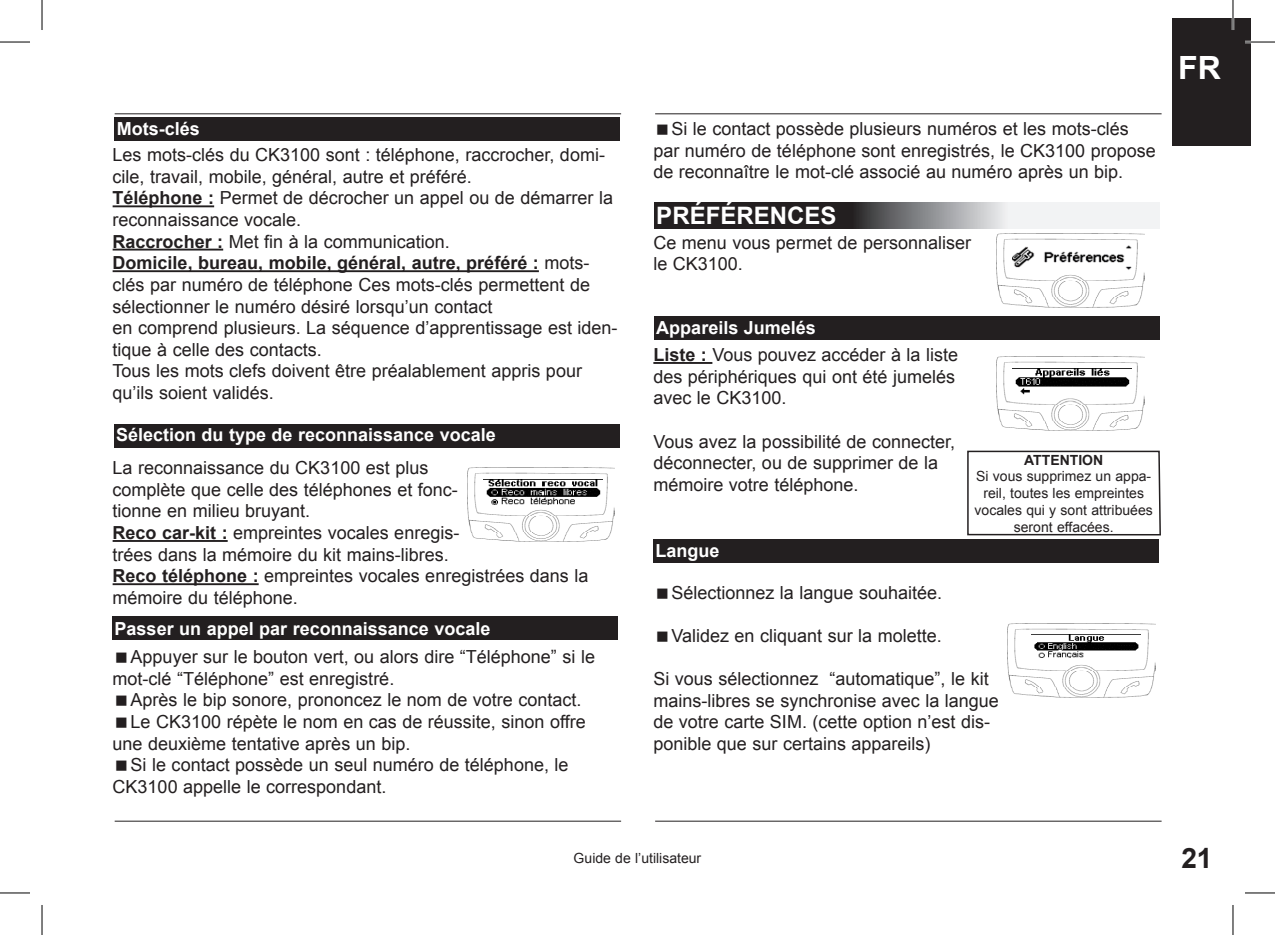
<style>
.page{position:relative;width:1275px;height:935px;background:#fff}
.page>*{position:absolute;margin:0;border:0;box-sizing:border-box;transform-origin:0 0}
.t1{font:700 32px "Arial";color:#fff}
.t2{font:700 28px "Arial";color:#231f20}
.Normal_e{font:700 24px "Arial";color:#fff}
.Normal_e-2{font:18px/21.6px "Arial";color:#231f20}
.Normal_e-3{font:700 18px "Arial";color:#fff}
.Normal_e-4{font:14px/16.8px "Arial";color:#231f20;text-align:center}
.Normal_e-5{font:700 14px "Arial";color:#231f20}
.s1{font-weight:700}
</style>
<div class="page">
<div style="left:1172px;top:18px;width:79px;height:127px;background:#231f20"></div>
<hr style="left:115px;top:820px;width:506px;height:1px;background:#231f20">
<hr style="left:115px;top:113px;width:506px;height:1px;background:#231f20">
<hr style="left:655px;top:820px;width:506px;height:1px;background:#231f20">
<hr style="left:655px;top:113px;width:506px;height:1px;background:#231f20">
<hr style="left:653px;top:362px;width:59px;height:2px;background:#231f20">
<hr style="left:113px;top:205px;width:101px;height:2px;background:#231f20">
<hr style="left:113px;top:248px;width:110px;height:2px;background:#231f20">
<hr style="left:113px;top:270px;width:426px;height:2px;background:#231f20">
<hr style="left:113px;top:540px;width:115px;height:2px;background:#231f20">
<hr style="left:113px;top:583px;width:146px;height:2px;background:#231f20">
<img style="left:467px;top:467px;width:147px;height:75px">
<img style="left:483px;top:479px;width:120px;height:25px">
<img style="left:1008px;top:623px;width:147px;height:74px">
<img style="left:1031px;top:634px;width:109px;height:23px">
<div style="left:115px;top:117px;width:505px;height:23px;background:#231f20"></div>
<div style="left:113px;top:616px;width:505px;height:24px;background:#231f20"></div>
<div style="left:114px;top:424px;width:505px;height:23px;background:#231f20"></div>
<div style="left:654px;top:202px;width:212px;height:27px;background:#231f20"></div>
<svg style="left:857px;top:202px;width:302px;height:27px"></svg>
<div style="left:654px;top:316px;width:505px;height:23px;background:#231f20"></div>
<img style="left:996px;top:233px;width:148px;height:74px">
<img style="left:1012px;top:245px;width:119px;height:26px">
<svg style="left:967px;top:450px;width:194px;height:86px"></svg>
<div style="left:653px;top:539px;width:505px;height:24px;background:#231f20"></div>
<img style="left:996px;top:356px;width:148px;height:75px">
<img style="left:1012px;top:368px;width:119px;height:26px">
<hr style="left:1245px;top:41px;width:30px;height:2px;background:#fff">
<hr style="left:1231px;top:0;width:3px;height:30px;background:#fff">
<hr style="left:0;top:42px;width:30px;height:1px;background:#000">
<hr style="left:1245px;top:42px;width:30px;height:1px;background:#000">
<hr style="left:0;top:892px;width:30px;height:1px;background:#000">
<hr style="left:1245px;top:892px;width:30px;height:1px;background:#000">
<hr style="left:42px;top:0;width:1px;height:30px;background:#000">
<hr style="left:42px;top:904px;width:1px;height:30px;background:#000">
<hr style="left:1232px;top:0;width:1px;height:30px;background:#000">
<hr style="left:1232px;top:904px;width:1px;height:30px;background:#000">
<p class="Normal_e-3" style="left:117px;top:117px;width:85px">Mots-clés</p>
<p class="Normal_e-2" style="left:113px;top:144px;width:494px">Les mots-clés du CK3100 sont : téléphone, raccrocher, domi&shy;cile, travail, mobile, général, autre et préféré.</p>
<p class="Normal_e-2" style="left:113px;top:187px;width:502px"><span class="s1">Téléphone :</span> Permet de décrocher un appel ou de démarrer la reconnaissance vocale.</p>
<p class="Normal_e-2" style="left:113px;top:231px;width:339px"><span class="s1">Raccrocher :</span> Met fin à la communication.</p>
<p class="Normal_e-2" style="left:113px;top:252px;width:479px;text-align:justify"><span class="s1">Domicile, bureau, mobile, général, autre, préféré :</span> mots&shy;clés par numéro de téléphone Ces mots-clés permettent de sélectionner le numéro désiré lorsqu’un contact</p>
<p class="Normal_e-2" style="left:113px;top:317px;width:506px">en comprend plusieurs. La séquence d’apprentissage est iden&shy;tique à celle des contacts.</p>
<p class="Normal_e-2" style="left:113px;top:360px;width:471px">Tous les mots clefs doivent être préalablement appris pour qu’ils soient validés.</p>
<p class="Normal_e-3" style="left:116px;top:422px;width:381px">Sélection du type de reconnaissance vocale</p>
<p class="Normal_e-2" style="left:113px;top:457px;width:347px">La reconnaissance du CK3100 est plus complète que celle des téléphones et fonc&shy;tionne en milieu bruyant.</p>
<p class="Normal_e-2" style="left:113px;top:522px;width:348px"><span class="s1">Reco car-kit :</span> empreintes vocales enregis&shy;trées dans la mémoire du kit mains-libres.</p>
<p class="Normal_e-2" style="left:113px;top:565px;width:477px"><span class="s1">Reco téléphone :</span> empreintes vocales enregistrées dans la mémoire du téléphone.</p>
<p class="Normal_e-3" style="left:115px;top:616px;width:377px">Passer un appel par reconnaissance vocale</p>
<p class="Normal_e-2" style="left:113px;top:646px;width:484px;text-indent:18px">Appuyer sur le bouton vert, ou alors dire “Téléphone” si le mot-clé “Téléphone” est enregistré.</p>
<p class="Normal_e-2" style="left:131px;top:689px;width:452px">Après le bip sonore, prononcez le nom de votre contact.</p>
<p class="Normal_e-2" style="left:113px;top:711px;width:474px;text-indent:18px">Le CK3100 répète le nom en cas de réussite, sinon offre une deuxième tentative après un bip.</p>
<p class="Normal_e-2" style="left:113px;top:754px;width:457px;text-indent:18px">Si le contact possède un seul numéro de téléphone, le<br>CK3100 appelle le correspondant.</p>
<p class="Normal_e-2" style="left:653px;top:118px;width:504px;text-indent:18px">Si le contact possède plusieurs numéros et les mots-clés par numéro de téléphone sont enregistrés, le CK3100 propose de reconnaître le mot-clé associé au numéro après un bip.</p>
<p class="Normal_e" style="left:656px;top:200px;width:182px">PRÉFÉRENCES</p>
<p class="Normal_e-2" style="left:653px;top:231px;width:319px">Ce menu vous permet de personnaliser le CK3100.</p>
<p class="Normal_e-3" style="left:656px;top:316px;width:161px">Appareils Jumelés</p>
<p class="Normal_e-2" style="left:653px;top:344px;width:306px"><span class="s1">Liste :</span> Vous pouvez accéder à la liste des périphériques qui ont été jumelés avec le CK3100.</p>
<p class="Normal_e-2" style="left:653px;top:430px;width:303px">Vous avez la possibilité de connecter, déconnecter, ou de supprimer de la</p>
<p class="Normal_e-2" style="left:653px;top:473px;width:207px">mémoire votre téléphone.</p>
<p class="Normal_e-3" style="left:655px;top:539px;width:66px">Langue</p>
<p class="Normal_e-5" style="left:1024px;top:450px;width:81px">ATTENTION</p>
<p class="Normal_e-4" style="left:974px;top:468px;width:180px">Si vous supprimez un appa&shy;reil, toutes les empreintes vocales qui y sont attribuées seront effacées.</p>
<p class="Normal_e-2" style="left:671px;top:581px;width:272px">Sélectionnez la langue souhaitée.</p>
<p class="Normal_e-2" style="left:671px;top:625px;width:272px">Validez en cliquant sur la molette.</p>
<p class="Normal_e-2" style="left:653px;top:668px;width:347px">Si vous sélectionnez “automatique”, le kit mains-libres se synchronise avec la langue de votre carte SIM. (cette option n’est dis&shy;ponible que sur certains appareils)</p>
<h1 class="t1" style="left:1178px;top:47px;width:44px">FR</h1>
<p class="Normal_e-4" style="left:573px;top:849px;width:129px">Guide de l’utilisateur</p>
<h2 class="t2" style="left:1181px;top:839px;width:33px">21</h2>
</div>
